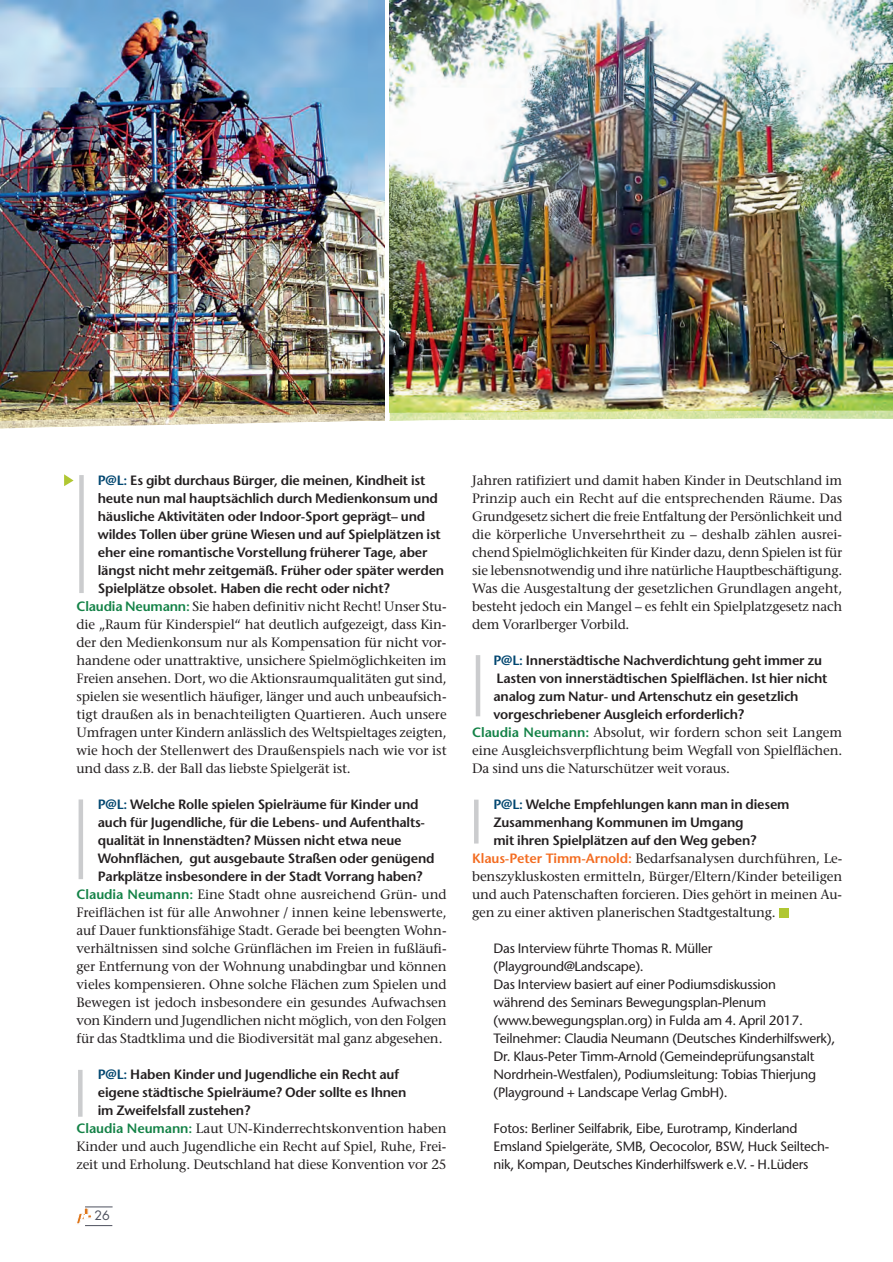
<style>
.page{position:relative;width:893px;height:1262px;background:#fff}
.page>*{position:absolute;margin:0;border:0;box-sizing:border-box;transform-origin:0 0}
.t1{font:13.5px/18px "Stone Serif";letter-spacing:-.015em;color:#231f20;text-align:justify}
.t2{font:600 13.5px/18px "Stone Sans";letter-spacing:-.015em;color:#231f20}
.t3{font:13.5px/18px "Stone Sans";letter-spacing:-.015em;color:#231f20}
.t4{font:12.6px "Futura";color:#4d515e}
.s1{color:#004670}
.s2{font-family:"Stone Sans";font-weight:600;color:#148247}
.s3{font-family:"Stone Sans";font-weight:600;color:#f36c21}
</style>
<div class="page">
<img style="left:0;top:0;width:385px;height:413px">
<img style="left:390px;top:0;width:502px;height:410px">
<div style="left:76px;top:1208px;width:18px;height:20px;background:#f6f6f7"></div>
<svg style="left:77px;top:1206px;width:36px;height:20px"></svg>
<img style="left:0;top:413px;width:385px;height:5px">
<img style="left:390px;top:410px;width:502px;height:8px">
<svg style="left:0;top:418px;width:892px;height:11px"></svg>
<svg style="left:64px;top:474px;width:10px;height:12px"></svg>
<div style="left:779px;top:908px;width:9px;height:9px;background:#b0c732"></div>
<div style="left:79px;top:475px;width:5px;height:118px;background:#cbccce"></div>
<hr style="left:79px;top:799px;width:4px;height:80px;background:#cbccce">
<div style="left:78px;top:1069px;width:5px;height:47px;background:#cbccce"></div>
<div style="left:475px;top:655px;width:5px;height:61px;background:#cbccce"></div>
<hr style="left:474px;top:799px;width:4px;height:44px;background:#cbccce">
<p class="t2" style="left:98px;top:472px;width:348px"><span class="s1">P@L:</span> Es gibt durchaus Bürger, die meinen, Kindheit ist heute nun mal hauptsächlich durch Medienkonsum und häusliche Aktivitäten oder Indoor-Sport geprägt– und wildes Tollen über grüne Wiesen und auf Spielplätzen ist eher eine romantische Vorstellung früherer Tage, aber längst nicht mehr zeitgemäß. Früher oder später werden Spielplätze obsolet. Haben die recht oder nicht?</p>
<p class="t1" style="left:77px;top:598px;width:371px"><span class="s2">Claudia Neumann:</span> Sie haben definitiv nicht Recht! Unser Stu&shy;die „Raum für Kinderspiel“ hat deutlich aufgezeigt, dass Kin&shy;der den Medienkonsum nur als Kompensation für nicht vor&shy;handene oder unattraktive, unsichere Spielmöglichkeiten im Freien ansehen. Dort, wo die Aktionsraumqualitäten gut sind, spielen sie wesentlich häufiger, länger und auch unbeaufsich&shy;tigt draußen als in benachteiligten Quartieren. Auch unsere Umfragen unter Kindern anlässlich des Weltspieltages zeigten, wie hoch der Stellenwert des Draußenspiels nach wie vor ist und dass z.B. der Ball das liebste Spielgerät ist.</p>
<p class="t2" style="left:98px;top:796px;width:338px"><span class="s1">P@L:</span> Welche Rolle spielen Spielräume für Kinder und auch für Jugendliche, für die Lebens- und Aufenthalts&shy;qualität in Innenstädten? Müssen nicht etwa neue Wohnflächen, gut ausgebaute Straßen oder genügend Parkplätze insbesondere in der Stadt Vorrang haben?</p>
<p class="t1" style="left:77px;top:886px;width:371px"><span class="s2">Claudia Neumann:</span> Eine Stadt ohne ausreichend Grün- und Freiflächen ist für alle Anwohner / innen keine lebenswerte, auf Dauer funktionsfähige Stadt. Gerade bei beengten Wohn&shy;verhältnissen sind solche Grünflächen im Freien in fußläufi&shy;ger Entfernung von der Wohnung unabdingbar und können vieles kompensieren. Ohne solche Flächen zum Spielen und Bewegen ist jedoch insbesondere ein gesundes Aufwachsen von Kindern und Jugendlichen nicht möglich, von den Folgen für das Stadtklima und die Biodiversität mal ganz abgesehen.</p>
<p class="t2" style="left:98px;top:1066px;width:310px"><span class="s1">P@L:</span> Haben Kinder und Jugendliche ein Recht auf eigene städtische Spielräume? Oder sollte es Ihnen im Zweifelsfall zustehen?</p>
<p class="t1" style="left:77px;top:1120px;width:371px"><span class="s2">Claudia Neumann:</span> Laut UN-Kinderrechtskonvention haben Kinder und auch Jugendliche ein Recht auf Spiel, Ruhe, Frei&shy;zeit und Erholung. Deutschland hat diese Konvention vor 25</p>
<p class="t4" style="left:94px;top:1208px;width:17px">26</p>
<p class="t1" style="left:472px;top:472px;width:371px">Jahren ratifiziert und damit haben Kinder in Deutschland im Prinzip auch ein Recht auf die entsprechenden Räume. Das Grundgesetz sichert die freie Entfaltung der Persönlichkeit und die körperliche Unversehrtheit zu – deshalb zählen ausrei&shy;chend Spielmöglichkeiten für Kinder dazu, denn Spielen ist für sie lebensnotwendig und ihre natürliche Hauptbeschäftigung.<br>Was die Ausgestaltung der gesetzlichen Grundlagen angeht, besteht jedoch ein Mangel – es fehlt ein Spielplatzgesetz nach dem Vorarlberger Vorbild.</p>
<p class="t2" style="left:493px;top:652px;width:335px"><span class="s1">P@L:</span> Innerstädtische Nachverdichtung geht immer zu Lasten von innerstädtischen Spielflächen. Ist hier nicht analog zum Natur- und Artenschutz ein gesetzlich vorgeschriebener Ausgleich erforderlich?</p>
<p class="t1" style="left:472px;top:724px;width:371px"><span class="s2">Claudia Neumann:</span> Absolut, wir fordern schon seit Langem eine Ausgleichsverpflichtung beim Wegfall von Spielflächen.<br>Da sind uns die Naturschützer weit voraus.</p>
<p class="t2" style="left:493px;top:796px;width:297px"><span class="s1">P@L:</span> Welche Empfehlungen kann man in diesem<br>Zusammenhang Kommunen im Umgang<br>mit ihren Spielplätzen auf den Weg geben?</p>
<p class="t1" style="left:472px;top:850px;width:371px"><span class="s3">Klaus-Peter Timm-Arnold:</span> Bedarfsanalysen durchführen, Le&shy;benszykluskosten ermitteln, Bürger/Eltern/Kinder beteiligen und auch Patenschaften forcieren. Dies gehört in meinen Au&shy;gen zu einer aktiven planerischen Stadtgestaltung.</p>
<p class="t3" style="left:493px;top:940px;width:343px">Das Interview führte Thomas R. Müller (Playground@Landscape).<br>Das Interview basiert auf einer Podiumsdiskussion<br>während des Seminars Bewegungsplan-Plenum (www.bewegungsplan.org) in Fulda am 4. April 2017.<br>Teilnehmer: Claudia Neumann (Deutsches Kinderhilfswerk), Dr. Klaus-Peter Timm-Arnold (Gemeindeprüfungsanstalt Nordrhein-Westfalen), Podiumsleitung: Tobias Thierjung (Playground + Landscape Verlag GmbH).</p>
<p class="t3" style="left:493px;top:1120px;width:337px">Fotos: Berliner Seilfabrik, Eibe, Eurotramp, Kinderland<br>Emsland Spielgeräte, SMB, Oecocolor, BSW, Huck Seiltech&shy;nik, Kompan, Deutsches Kinderhilfswerk e.V. - H.Lüders</p>
</div>
